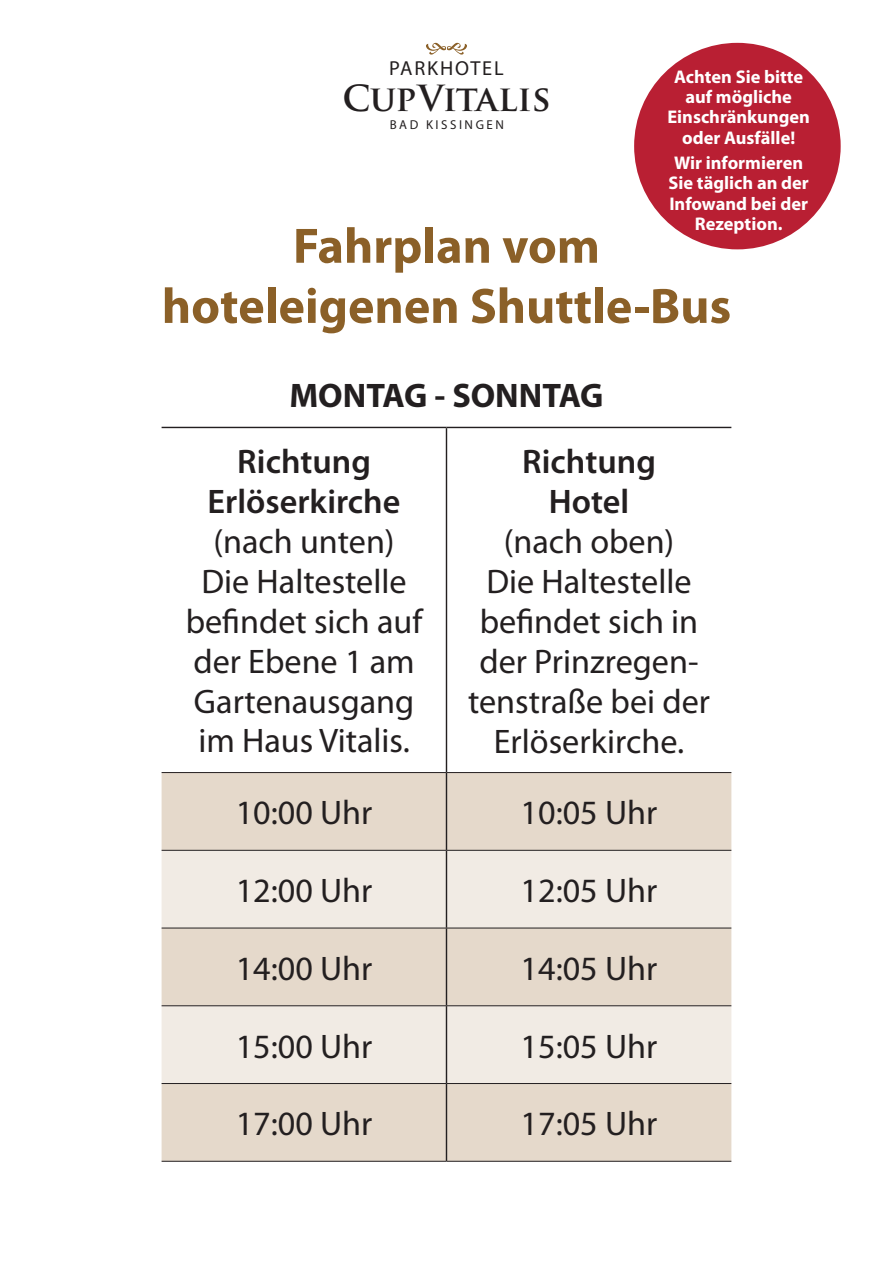
<style>
.page{position:relative;width:893px;height:1263px;background:#fff}
.page>*{position:absolute;margin:0;border:0;box-sizing:border-box;transform-origin:0 0}
.t1{font:700 50.1px/60.2px "Myriad Pro";color:#8b6028;text-align:center}
.t2{font:700 35.1px "Trajan Pro";letter-spacing:-.02em;color:#231f20}
.t3{font:34.2px/39.9px "Myriad Pro";color:#231f20;text-align:center}
.t4{font:600 34.2px/39.9px "Myriad Pro";color:#231f20;text-align:center}
.t5{font:700 34.2px "Myriad Pro";color:#231f20}
.t6{font:20.25px "Myriad Pro";letter-spacing:.09em;color:#231f20}
.t7{font:700 18.45px/20.2px "Myriad Pro";color:#fff;text-align:center}
.t8{font:12.9px "Myriad Pro";letter-spacing:.195em;color:#231f20}
</style>
<div class="page">
<svg style="left:426px;top:43px;width:41px;height:12px"></svg>
<div style="left:634px;top:43px;width:207px;height:206px;background:#b91f33;border-radius:50%"></div>
<svg style="left:162px;top:426px;width:569px;height:346px"></svg>
<div style="left:162px;top:773px;width:569px;height:388px;background:#e5d9cb"></div>
<svg style="left:162px;top:851px;width:569px;height:232px;background:#ece4db"></svg>
<hr style="left:162px;top:427px;width:284px;height:1px;background:#231f20">
<hr style="left:446px;top:427px;width:285px;height:1px;background:#231f20">
<hr style="left:446px;top:428px;width:1px;height:344px;background:#231f20">
<hr style="left:446px;top:773px;width:1px;height:77px;background:#231f20">
<hr style="left:446px;top:851px;width:1px;height:77px;background:#231f20">
<hr style="left:446px;top:928px;width:1px;height:77px;background:#231f20">
<hr style="left:446px;top:1006px;width:1px;height:77px;background:#231f20">
<hr style="left:446px;top:1084px;width:1px;height:77px;background:#231f20">
<hr style="left:162px;top:772px;width:284px;height:1px;background:#231f20">
<hr style="left:162px;top:850px;width:284px;height:1px;background:#231f20">
<hr style="left:162px;top:928px;width:284px;height:1px;background:#231f20">
<hr style="left:162px;top:1005px;width:284px;height:1px;background:#231f20">
<hr style="left:162px;top:1083px;width:284px;height:1px;background:#231f20">
<hr style="left:162px;top:1161px;width:284px;height:1px;background:#231f20">
<hr style="left:446px;top:772px;width:285px;height:1px;background:#231f20">
<hr style="left:446px;top:850px;width:285px;height:1px;background:#231f20">
<hr style="left:446px;top:928px;width:285px;height:1px;background:#231f20">
<hr style="left:446px;top:1005px;width:285px;height:1px;background:#231f20">
<hr style="left:446px;top:1083px;width:285px;height:1px;background:#231f20">
<hr style="left:446px;top:1161px;width:285px;height:1px;background:#231f20">
<p class="t6" style="left:389px;top:56px;width:116px">PARKHOTEL</p>
<p class="t7" style="left:667px;top:66px;width:144px">Achten Sie bitte auf mögliche<br>Einschränkungen oder Ausfälle!</p>
<p class="t7" style="left:669px;top:152px;width:142px">Wir informieren<br>Sie täglich an der<br>Infowand bei der<br>Rezeption.</p>
<p class="t2" style="left:342px;top:76px;width:210px">CupVitalis</p>
<p class="t8" style="left:390px;top:117px;width:116px">BAD KISSINGEN</p>
<h1 class="t1" style="left:162px;top:214px;width:571px">Fahrplan vom hoteleigenen Shuttle-Bus</h1>
<p class="t5" style="left:289px;top:373px;width:316px">MONTAG - SONNTAG</p>
<p class="t4" style="left:208px;top:441px;width:194px">Richtung<br>Erlöserkirche</p>
<p class="t3" style="left:186px;top:521px;width:238px">(nach unten)<br>Die Haltestelle befindet sich auf der Ebene 1 am<br>Gartenausgang im Haus Vitalis.</p>
<p class="t4" style="left:522px;top:441px;width:135px">Richtung<br>Hotel</p>
<p class="t3" style="left:468px;top:521px;width:243px">(nach oben)<br>Die Haltestelle befindet sich in der Prinzregen&shy;tenstraße bei der<br>Erlöserkirche.</p>
<p class="t3" style="left:236px;top:792px;width:138px">10:00 Uhr</p>
<p class="t3" style="left:521px;top:792px;width:138px">10:05 Uhr</p>
<p class="t3" style="left:236px;top:870px;width:138px">12:00 Uhr</p>
<p class="t3" style="left:521px;top:870px;width:138px">12:05 Uhr</p>
<p class="t3" style="left:236px;top:948px;width:138px">14:00 Uhr</p>
<p class="t3" style="left:521px;top:948px;width:138px">14:05 Uhr</p>
<p class="t3" style="left:236px;top:1026px;width:138px">15:00 Uhr</p>
<p class="t3" style="left:521px;top:1026px;width:138px">15:05 Uhr</p>
<p class="t3" style="left:236px;top:1103px;width:138px">17:00 Uhr</p>
<p class="t3" style="left:521px;top:1103px;width:138px">17:05 Uhr</p>
</div>
